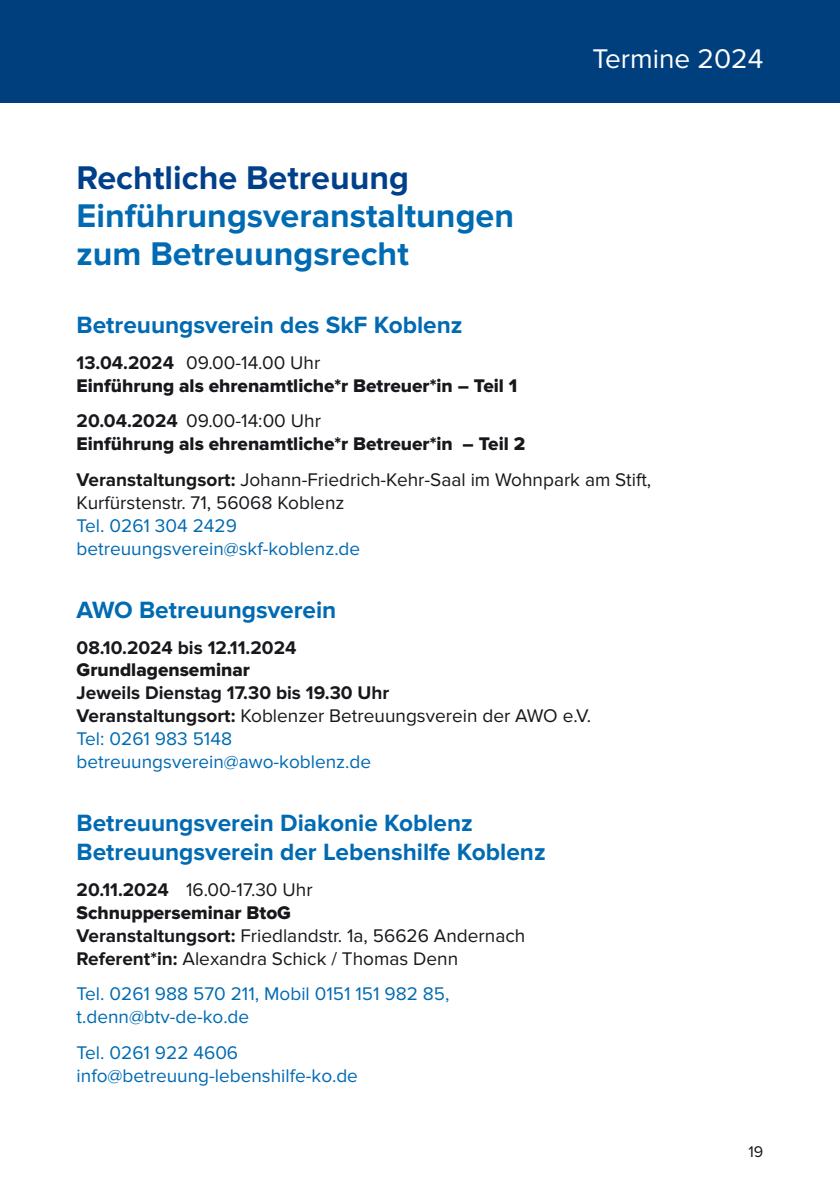
<style>
.page{position:relative;width:840px;height:1191px;background:#fff}
.page>*{position:absolute;margin:0;border:0;box-sizing:border-box;transform-origin:0 0}
.t1{font:700 34px/38px "Proxima Nova";color:#006ab3}
.t2{font:700 34px "Proxima Nova";color:#003f8a}
.t3{font:28px "Proxima Nova";color:#fff}
.t4{font:700 24.4px/29.2px "Proxima Nova";color:#006ab3}
.t5{font:19px/22.8px "Proxima Nova";color:#1a171c}
.t6{font:700 19px/22.8px "Proxima Nova";color:#1a171c}
.t7{font:19px/22.8px "Proxima Nova";color:#006ab3}
.t8{font:19px "Proxima Nova Extrabld";color:#1a171c}
.t9{font:16px "Proxima Nova";color:#1a171c}
.s1{font-weight:700}
.s2{font-weight:400}
.s3{font-weight:400;color:#006ab3}
</style>
<div class="page">
<div style="left:0;top:0;width:839px;height:102px;background:#003f7d"></div>
<h1 class="t2" style="left:77px;top:158px;width:334px">Rechtliche Betreuung</h1>
<h1 class="t1" style="left:77px;top:197px;width:439px">Einführungsveranstaltungen zum Betreuungsrecht</h1>
<h2 class="t3" style="left:592px;top:42px;width:172px">Termine 2024</h2>
<p class="t4" style="left:77px;top:311px;width:387px">Betreuungsverein des SkF Koblenz</p>
<p class="t5" style="left:77px;top:351px;width:245px"><span class="s1">13.04.2024</span> 09.00-14.00 Uhr</p>
<p class="t8" style="left:77px;top:374px;width:442px">Einführung als ehrenamtliche*r Betreuer*in – Teil 1</p>
<p class="t5" style="left:77px;top:410px;width:246px"><span class="s1">20.04.2024</span> 09.00-14:00 Uhr</p>
<p class="t8" style="left:77px;top:433px;width:450px">Einführung als ehrenamtliche*r Betreuer*in – Teil 2</p>
<p class="t5" style="left:77px;top:468px;width:576px"><span class="s1">Veranstaltungsort:</span> Johann-Friedrich-Kehr-Saal im Wohnpark am Stift,<br>Kurfürstenstr. 71, 56068 Koblenz</p>
<p class="t7" style="left:77px;top:514px;width:285px">Tel. 0261 304 2429 betreuungsverein@skf-koblenz.de</p>
<p class="t4" style="left:77px;top:595px;width:261px">AWO Betreuungsverein</p>
<p class="t6" style="left:77px;top:636px;width:221px">08.10.2024 bis 12.11.2024</p>
<p class="t8" style="left:77px;top:659px;width:175px">Grundlagenseminar</p>
<p class="t6" style="left:77px;top:682px;width:513px">Jeweils Dienstag 17.30 bis 19.30 Uhr<br>Veranstaltungsort: <span class="s2">Koblenzer Betreuungsverein der AWO e.V.<br></span><span class="s3">Tel: 0261 983 5148<br>betreuungsverein@awo-koblenz.de</span></p>
<p class="t4" style="left:77px;top:809px;width:470px">Betreuungsverein Diakonie Koblenz<br>Betreuungsverein der Lebenshilfe Koblenz</p>
<p class="t5" style="left:77px;top:878px;width:237px"><span class="s1">20.11.2024</span> 16.00-17.30 Uhr</p>
<p class="t8" style="left:77px;top:901px;width:216px">Schnupperseminar BtoG</p>
<p class="t5" style="left:77px;top:924px;width:450px"><span class="s1">Veranstaltungsort:</span> Friedlandstr. 1a, 56626 Andernach<br><span class="s1">Referent*in:</span> Alexandra Schick / Thomas Denn</p>
<p class="t7" style="left:77px;top:983px;width:374px">Tel. 0261 988 570 211, Mobil 0151 151 982 85, t.denn@btv-de-ko.de</p>
<p class="t7" style="left:77px;top:1041px;width:283px">Tel. 0261 922 4606 info@betreuung-lebenshilfe-ko.de</p>
<p class="t9" style="left:748px;top:1142px;width:16px">19</p>
</div>
